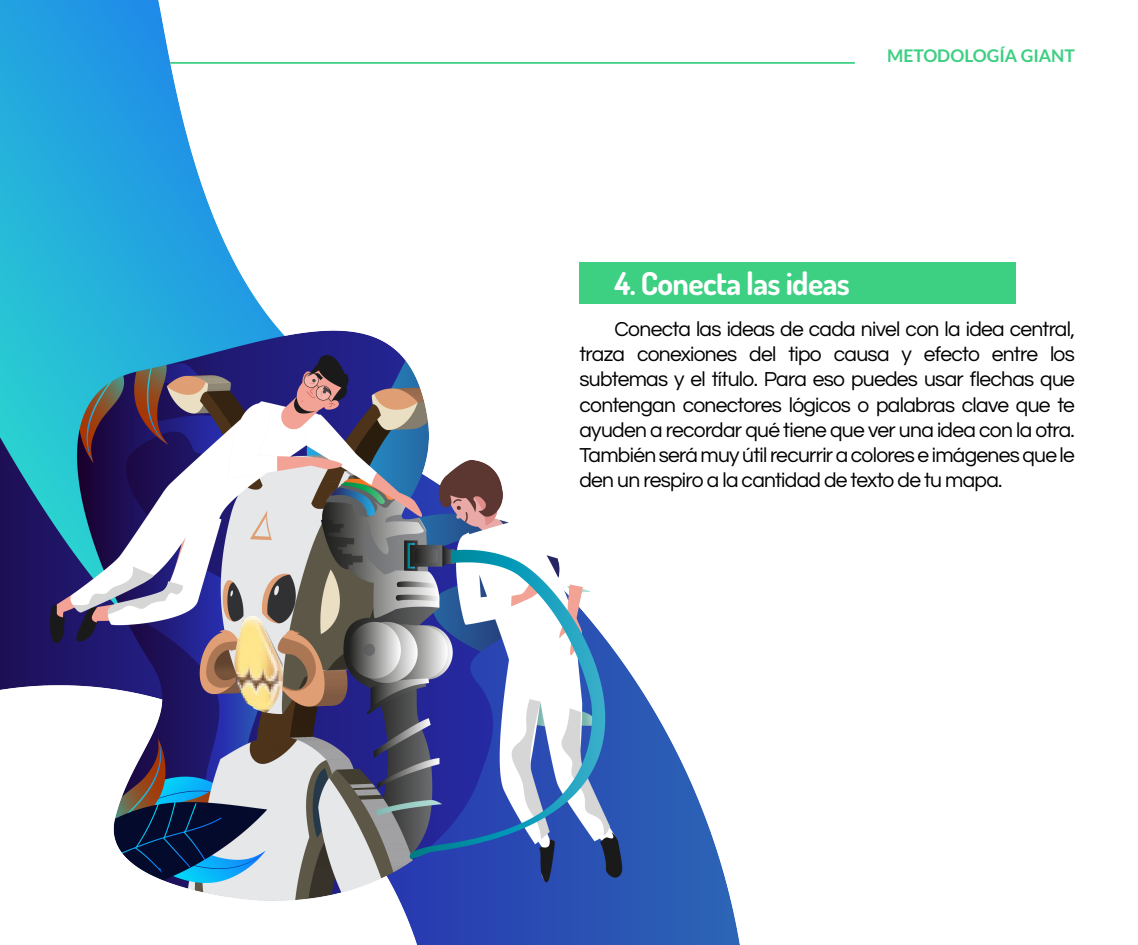
<style>
.page{position:relative;width:1138px;height:945px;background:#fff}
.page>*{position:absolute;margin:0;border:0;box-sizing:border-box;transform-origin:0 0}
.t1{font:700 31.5px "Dosis";letter-spacing:-.02em;color:#fff}
.t2{font:21px/25.2px "Questrial";letter-spacing:-.035em;color:#000;text-align:justify}
.t3{font:700 17.5px "Lato";color:#3dcf82}
</style>
<div class="page">
<hr style="left:63px;top:62px;width:791px;height:2px;background:#3dcf82">
<img style="left:0;top:0;width:773px;height:945px">
<div style="left:579px;top:262px;width:436px;height:41px;background:#3dcf82"></div>
<p class="t3" style="left:887px;top:46px;width:189px">METODOLOGÍA GIANT</p>
<h1 class="t1" style="left:614px;top:263px;width:237px">4. Conecta las ideas</h1>
<p class="t2" style="left:579px;top:317px;width:497px;text-indent:35px">Conecta las ideas de cada nivel con la idea central, traza conexiones del tipo causa y efecto entre los subtemas y el título. Para eso puedes usar flechas que contengan conectores lógicos o palabras clave que te ayuden a recordar qué tiene que ver una idea con la otra.<br>También será muy útil recurrir a colores e imágenes que le den un respiro a la cantidad de texto de tu mapa.</p>
</div>
